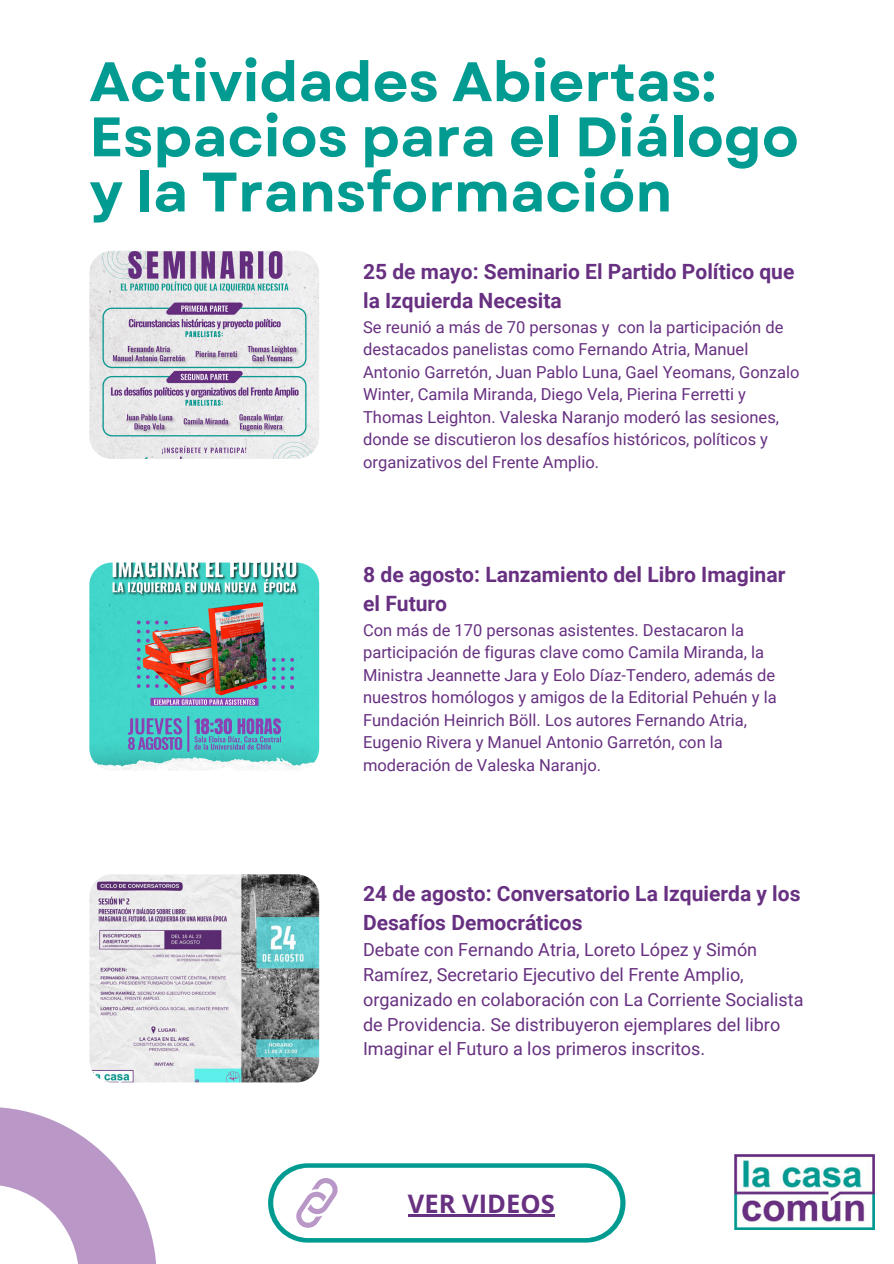
<style>
.page{position:relative;width:894px;height:1264px;background:#fff}
.page>*{position:absolute;margin:0;border:0;box-sizing:border-box;transform-origin:0 0}
.t1{font:700 55.5px/55.2px "Garet";color:#019b91}
.t2{font:700 25.5px "Open Sans";color:#673081}
.t3{font:700 21.15px/29.2px "Roboto";color:#673081}
.t4{font:700 21px/29.2px "Roboto";color:#673081}
.t5{font:18px/24.8px "Roboto";color:#673081}
.t6{font:16.5px/22.5px "Roboto";color:#673081}
</style>
<div class="page">
<svg style="left:0;top:1107px;width:156px;height:156px"></svg>
<img style="left:89px;top:251px;width:230px;height:208px;border-radius:22px">
<img style="left:89px;top:562px;width:230px;height:208px;border-radius:22px">
<img style="left:89px;top:874px;width:230px;height:208px;border-radius:22px">
<img style="left:734px;top:1154px;width:139px;height:75px">
<svg style="left:268px;top:1163px;width:356px;height:79px;background:#22a89f"></svg>
<div style="left:273px;top:1167px;width:347px;height:70px;background:#fff;border-radius:35px"></div>
<svg style="left:296px;top:1178px;width:42px;height:49px"></svg>
<hr style="left:408px;top:1214px;width:146px;height:2px;background:#673081">
<p class="t1" style="left:89px;top:54px;width:710px">Actividades Abiertas:<br>Espacios para el Diálogo y la Transformación</p>
<p class="t4" style="left:363px;top:257px;width:432px">25 de mayo: Seminario El Partido Político que la Izquierda Necesita</p>
<p class="t6" style="left:363px;top:316px;width:437px">Se reunió a más de 70 personas y con la participación de destacados panelistas como Fernando Atria, Manuel Antonio Garretón, Juan Pablo Luna, Gael Yeomans, Gonzalo Winter, Camila Miranda, Diego Vela, Pierina Ferretti y Thomas Leighton. Valeska Naranjo moderó las sesiones, donde se discutieron los desafíos históricos, políticos y organizativos del Frente Amplio.</p>
<p class="t3" style="left:363px;top:560px;width:423px">8 de agosto: Lanzamiento del Libro Imaginar el Futuro</p>
<p class="t6" style="left:363px;top:619px;width:415px">Con más de 170 personas asistentes. Destacaron la participación de figuras clave como Camila Miranda, la Ministra Jeannette Jara y Eolo Díaz-Tendero, además de nuestros homólogos y amigos de la Editorial Pehuén y la Fundación Heinrich Böll. Los autores Fernando Atria, Eugenio Rivera y Manuel Antonio Garretón, con la moderación de Valeska Naranjo.</p>
<p class="t4" style="left:363px;top:879px;width:439px">24 de agosto: Conversatorio La Izquierda y los<br>Desafíos Democráticos</p>
<p class="t5" style="left:363px;top:937px;width:442px">Debate con Fernando Atria, Loreto López y Simón Ramírez, Secretario Ejecutivo del Frente Amplio, organizado en colaboración con La Corriente Socialista de Providencia. Se distribuyeron ejemplares del libro Imaginar el Futuro a los primeros inscritos.</p>
<p class="t2" style="left:408px;top:1185px;width:148px">VER VIDEOS</p>
</div>
